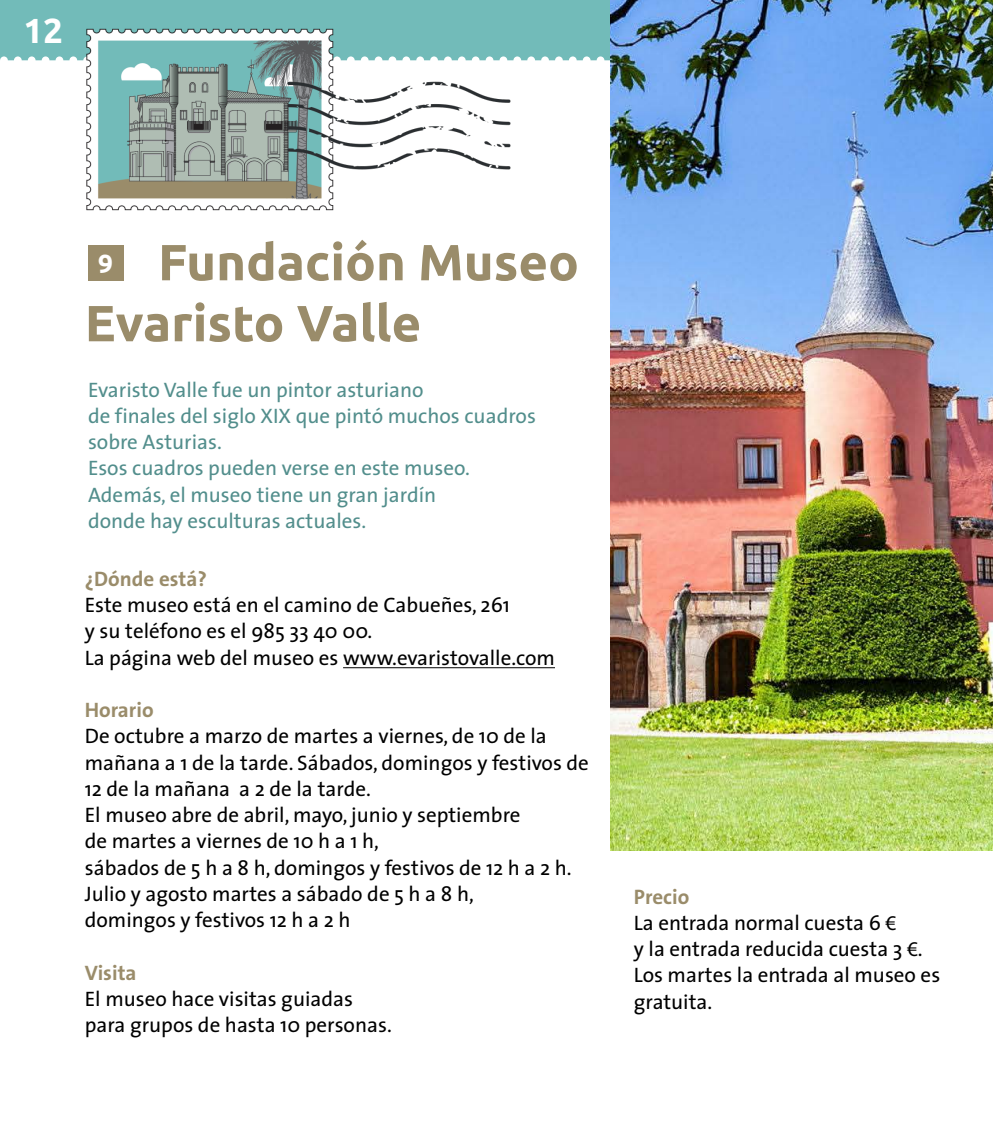
<style>
.page{position:relative;width:993px;height:1141px;background:#fff}
.page>*{position:absolute;margin:0;border:0;box-sizing:border-box;transform-origin:0 0}
.t1{font:700 50.75px/60.9px "Ubuntu";color:#9a8c6a}
.t2{font:700 35px "Ubuntu";color:#fff}
.t3{font:700 26.25px "Ubuntu";color:#fff}
.t4{font:21px/26.2px "The Sans";color:#000}
.t5{font:21px/26.2px "The Sans";color:#528e8c}
.t6{font:700 21px "The Sans B7";color:#9a8c6a}
.s1{font-family:"Myriad Pro"}
</style>
<div class="page">
<div style="left:0;top:0;width:610px;height:60px;background:#72bbb9"></div>
<hr style="left:343px;top:667px;width:212px;height:1px;background:#000">
<div style="left:88px;top:245px;width:36px;height:35px;background:#9a8c6a"></div>
<img style="left:610px;top:0;width:382px;height:850px">
<img style="left:87px;top:28px;width:423px;height:182px">
<h2 class="t2" style="left:23px;top:9px;width:41px">12</h2>
<h1 class="t1" style="left:85px;top:231px;width:495px;text-indent:73px">Fundación Museo<br>Evaristo Valle</h1>
<p class="t3" style="left:98px;top:248px;width:16px">9</p>
<p class="t5" style="left:88px;top:376px;width:449px">Evaristo Valle fue un pintor asturiano<br>de finales del siglo XIX que pintó muchos cuadros sobre Asturias.<br>Esos cuadros pueden verse en este museo.<br>Además, el museo tiene un gran jardín<br>donde hay esculturas actuales.</p>
<p class="t6" style="left:85px;top:568px;width:124px">¿Dónde está?</p>
<p class="t4" style="left:85px;top:591px;width:471px">Este museo está en el camino de Cabueñes, 261<br>y su teléfono es el 985 33 40 00.<br>La página web del museo es www.evaristovalle.com</p>
<p class="t6" style="left:85px;top:699px;width:70px">Horario</p>
<p class="t4" style="left:85px;top:722px;width:505px">De octubre a marzo de martes a viernes, de 10 de la mañana a 1 de la tarde. Sábados, domingos y festivos de 12 de la mañana a 2 de la tarde.<br>El museo abre de abril, mayo, junio y septiembre<br>de martes a viernes de 10 h a 1 h,<br>sábados de 5 h a 8 h, domingos y festivos de 12 h a 2 h.<br>Julio y agosto martes a sábado de 5 h a 8 h,<br>domingos y festivos 12 h a 2 h</p>
<p class="t6" style="left:85px;top:961px;width:53px">Visita</p>
<p class="t4" style="left:85px;top:985px;width:308px">El museo hace visitas guiadas para grupos de hasta 10 personas.</p>
<p class="t6" style="left:633px;top:885px;width:57px">Precio</p>
<p class="t4" style="left:633px;top:909px;width:308px">La entrada normal cuesta 6 <span class="s1">€<br></span>y la entrada reducida cuesta 3 <span class="s1">€</span>.<br>Los martes la entrada al museo es gratuita.</p>
</div>
